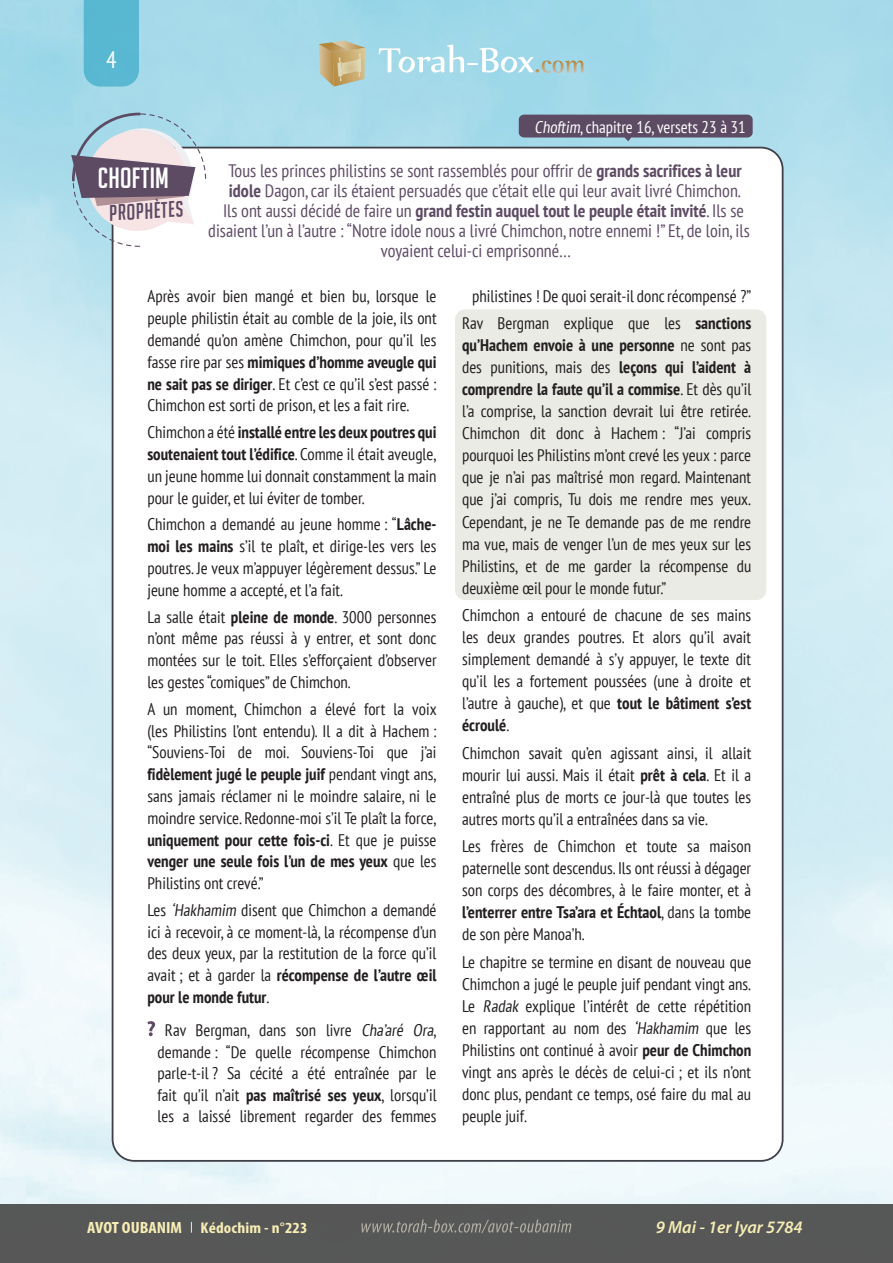
<style>
.page{position:relative;width:893px;height:1263px;background:#fff}
.page>*{position:absolute;margin:0;border:0;box-sizing:border-box;transform-origin:0 0}
.t1{font:28.5px "Big Noodle Titling";letter-spacing:.01em;color:#fff}
.t2{font:condensed 23.4px "PT Sans";color:#fff}
.t3{font:italic 22.05px "Big Noodle Titling";color:#5d4b64}
.t4{font:condensed 18px "PT Sans";color:#5d4b64}
.t5{font:700 condensed 18px "PT Sans";color:#5d4b64}
.t6{font:italic 600 17.55px "Myriad Pro";color:#f7edb5}
.t7{font:condensed 16.8px/22px "PT Sans";color:#231f20;text-align:justify}
.t8{font:condensed 16.8px "PT Sans";color:#fff}
.t9{font:700 condensed 15.6px "Myriad Pro";letter-spacing:.01em;color:#f7edb5;scale:1.11 1}
.s1{font-weight:700}
.s2{font-weight:400}
.s3{font-size:16.35px}
</style>
<div class="page">
<img style="left:0;top:0;width:893px;height:1204px">
<div style="left:0;top:1204px;width:891px;height:59px;background:#56585a"></div>
<img style="left:397px;top:1219px;width:174px;height:14px">
<svg style="left:379px;top:45px;width:204px;height:28px;background:#b3dde7"></svg>
<svg style="left:319px;top:41px;width:46px;height:46px;background:#c3b58a"></svg>
<div style="left:84px;top:0;width:55px;height:87px;background:#58b8d2"></div>
<div style="left:113px;top:148px;width:670px;height:1013px;background:#fff;border-radius:22px"></div>
<svg style="left:519px;top:115px;width:234px;height:26px;background:#675e76"></svg>
<svg style="left:71px;top:113px;width:135px;height:134px"></svg>
<div style="left:455px;top:309px;width:311px;height:291px;background:#ebebe6;border-radius:10px"></div>
<svg style="left:147px;top:1021px;width:8px;height:15px"></svg>
<h2 class="t2" style="left:106px;top:45px;width:12px">4</h2>
<h1 class="t1" style="left:98px;top:163px;width:73px">Choftim</h1>
<h3 class="t3" style="left:109px;top:201px;width:75px;rotate:-3deg">Prophètes</h3>
<p class="t8" style="left:535px;top:116px;width:213px">Choftim, chapitre 16, versets 23 à 31</p>
<p class="t4" style="left:228px;top:159px;width:515px">Tous les princes philistins se sont rassemblés pour offrir de <span class="s1">grands sacrifices à leur</span></p>
<p class="t4" style="left:229px;top:179px;width:514px"><span class="s1">idole</span> Dagon, car ils étaient persuadés que c’était elle qui leur avait livré Chimchon.</p>
<p class="t5" style="left:223px;top:199px;width:522px"><span class="s2">Ils ont aussi décidé de faire un</span> grand festin auquel tout le peuple était invité<span class="s2">. Ils se</span></p>
<p class="t4" style="left:208px;top:219px;width:543px">disaient l’un à l’autre : “Notre idole nous a livré Chimchon, notre ennemi !” Et, de loin, ils</p>
<p class="t4" style="left:381px;top:239px;width:192px">voyaient celui-ci emprisonné…</p>
<p class="t7" style="left:147px;top:285px;width:291px">Après avoir bien mangé et bien bu, lorsque le peuple philistin était au comble de la joie, ils ont demandé qu’on amène Chimchon, pour qu’il les fasse rire par ses <span class="s1">mimiques d’homme aveugle qui ne sait pas se diriger</span>. Et c’est ce qu’il s’est passé :<br>Chimchon est sorti de prison, et les a fait rire.</p>
<p class="t7" style="left:147px;top:421px;width:291px">Chimchon a été <span class="s1">installé entre les deux poutres qui soutenaient tout l’édifice</span>. Comme il était aveugle, un jeune homme lui donnait constamment la main pour le guider, et lui éviter de tomber.</p>
<p class="t7" style="left:147px;top:513px;width:291px">Chimchon a demandé au jeune homme : “<span class="s1">Lâche&shy;moi les mains</span> s’il te plaît, et dirige-les vers les poutres. Je veux m’appuyer légèrement dessus.” Le jeune homme a accepté, et l’a fait.</p>
<p class="t7" style="left:147px;top:605px;width:291px">La salle était <span class="s1">pleine de monde</span>. 3000 personnes n’ont même pas réussi à y entrer, et sont donc montées sur le toit. Elles s’efforçaient d’observer les gestes “comiques” de Chimchon.</p>
<p class="t7" style="left:147px;top:698px;width:291px">A un moment, Chimchon a élevé fort la voix (les Philistins l’ont entendu). Il a dit à Hachem : “Souviens-Toi de moi. Souviens-Toi que j’ai <span class="s1">fidèlement jugé le peuple juif</span> pendant vingt ans, sans jamais réclamer ni le moindre salaire, ni le moindre service. Redonne-moi s’il Te plaît la force, <span class="s1">uniquement pour cette fois-ci</span>. Et que je puisse <span class="s1">venger une seule fois l’un de mes yeux</span> que les Philistins ont crevé.”</p>
<p class="t7" style="left:147px;top:899px;width:291px">Les ‘Hakhamim disent que Chimchon a demandé ici à recevoir, à ce moment-là, la récompense d’un des deux yeux, par la restitution de la force qu’il avait ; et à garder la <span class="s1">récompense de l’autre œil pour le monde futur</span>.</p>
<p class="t7" style="left:158px;top:1019px;width:280px;line-height:21.5px;text-align:center">Rav Bergman, dans son livre Cha’aré Ora, demande : “De quelle récompense Chimchon parle-t-il ? Sa cécité a été entraînée par le fait qu’il n’ait <span class="s1">pas maîtrisé ses yeux</span>, lorsqu’il les a laissé librement regarder des femmes</p>
<p class="t7" style="left:462px;top:283px;width:291px;line-height:26.1px;text-align:right">philistines ! De quoi serait-il donc récompensé ?”<br>Rav Bergman explique que les <span class="s1">sanctions</span></p>
<p class="t7" style="left:462px;top:333px;width:291px"><span class="s1">qu’Hachem envoie à une personne</span> ne sont pas des punitions, mais des <span class="s1">leçons qui l’aident à comprendre la faute qu’il a commise</span>. Et dès qu’il l’a comprise, la sanction devrait lui être retirée.<br>Chimchon dit donc à Hachem : “J’ai compris pourquoi les Philistins m’ont crevé les yeux : parce que je n’ai pas maîtrisé mon regard. Maintenant que j’ai compris, Tu dois me rendre mes yeux.<br>Cependant, je ne Te demande pas de me rendre ma vue, mais de venger l’un de mes yeux sur les Philistins, et de me garder la récompense du deuxième œil pour le monde futur.”</p>
<p class="t7" style="left:462px;top:604px;width:291px">Chimchon a entouré de chacune de ses mains les deux grandes poutres. Et alors qu’il avait simplement demandé à s’y appuyer, le texte dit qu’il les a fortement poussées (une à droite et l’autre à gauche), et que <span class="s1">tout le bâtiment s’est écroulé</span>.</p>
<p class="t7" style="left:462px;top:741px;width:291px">Chimchon savait qu’en agissant ainsi, il allait mourir lui aussi. Mais il était <span class="s1">prêt à cela</span>. Et il a entraîné plus de morts ce jour-là que toutes les autres morts qu’il a entraînées dans sa vie.</p>
<p class="t7" style="left:462px;top:835px;width:291px">Les frères de Chimchon et toute sa maison paternelle sont descendus. Ils ont réussi à dégager son corps des décombres, à le faire monter, et à <span class="s1">l’enterrer entre Tsa’ara et Échtaol</span>, dans la tombe de son père Manoa’h.</p>
<p class="t7" style="left:462px;top:950px;width:291px">Le chapitre se termine en disant de nouveau que Chimchon a jugé le peuple juif pendant vingt ans.<br>Le Radak explique l’intérêt de cette répétition en rapportant au nom des ‘Hakhamim que les Philistins ont continué à avoir <span class="s1">peur de Chimchon </span>vingt ans après le décès de celui-ci ; et ils n’ont donc plus, pendant ce temps, osé faire du mal au peuple juif.</p>
<p class="t9" style="left:87px;top:1218px;width:200px"><span class="s3">AVOT OUBANIM</span> Kédochim - n°223</p>
<p class="t6" style="left:656px;top:1216px;width:148px">9 Mai - 1er Iyar 5784</p>
</div>
